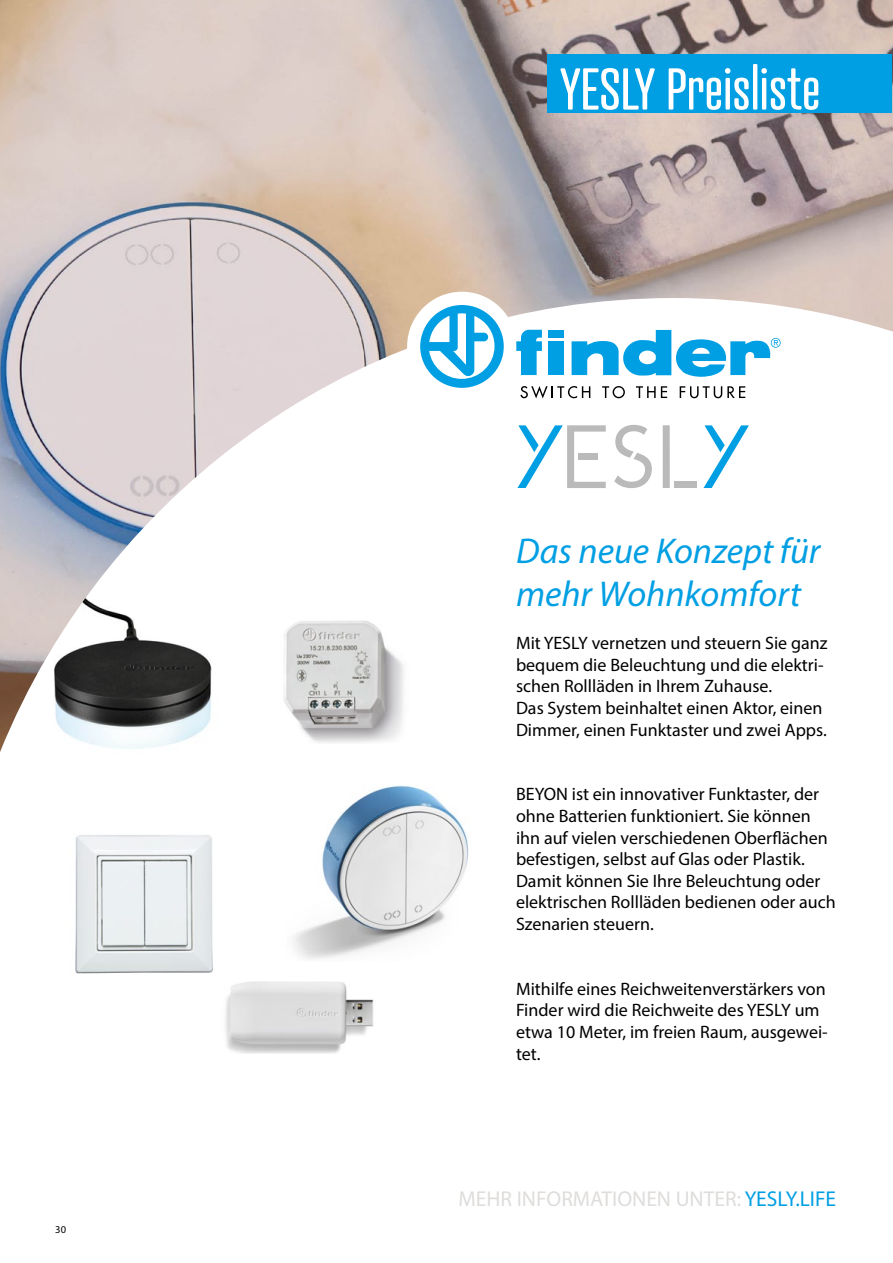
<style>
.page{position:relative;width:893px;height:1263px;background:#fff}
.page>*{position:absolute;margin:0;border:0;box-sizing:border-box;transform-origin:0 0}
.t1{font:57px "Atrament";color:#fff}
.t2{font:italic 36px/43.2px "Myriad Pro";color:#009fe3}
.t3{font:21.6px "Myriad Pro";color:#dfdddb}
.t4{font:18px/21.6px "Myriad Pro";color:#000}
.t5{font:10.5px "Myriad Pro";color:#000}
.s1{color:#009fe3}
</style>
<div class="page">
<img style="left:0;top:0;width:893px;height:752px">
<div style="left:547px;top:54px;width:345px;height:58px;background:#009fe3"></div>
<img style="left:225px;top:981px;width:149px;height:72px">
<img style="left:75px;top:835px;width:138px;height:139px">
<img style="left:293px;top:785px;width:176px;height:174px">
<img style="left:269px;top:620px;width:148px;height:123px">
<div style="left:663px;top:425px;width:7px;height:63px;background:#bababa"></div>
<div style="left:674px;top:482px;width:22px;height:6px;background:#bababa"></div>
<svg style="left:517px;top:425px;width:89px;height:63px"></svg>
<svg style="left:614px;top:425px;width:38px;height:63px"></svg>
<svg style="left:703px;top:425px;width:46px;height:63px"></svg>
<div style="left:407px;top:292px;width:109px;height:109px;background:#fff;border-radius:50%"></div>
<svg style="left:420px;top:305px;width:84px;height:83px"></svg>
<svg style="left:572px;top:330px;width:209px;height:47px"></svg>
<svg style="left:516px;top:330px;width:26px;height:45px"></svg>
<div style="left:548px;top:341px;width:16px;height:34px;background:#009fe3"></div>
<div style="left:548px;top:330px;width:16px;height:7px;background:#009fe3"></div>
<svg style="left:520px;top:386px;width:70px;height:12px"></svg>
<svg style="left:602px;top:386px;width:23px;height:12px"></svg>
<svg style="left:636px;top:386px;width:31px;height:12px"></svg>
<svg style="left:680px;top:386px;width:65px;height:12px"></svg>
<p class="t5" style="left:55px;top:1222px;width:12px">30</p>
<h1 class="t1" style="left:560px;top:54px;width:262px">YESLY Preisliste</h1>
<h2 class="t2" style="left:516px;top:528px;width:306px">Das neue Konzept für mehr Wohnkomfort</h2>
<p class="t4" style="left:516px;top:632px;width:313px">Mit YESLY vernetzen und steuern Sie ganz bequem die Beleuchtung und die elektri&shy;schen Rollläden in Ihrem Zuhause.<br>Das System beinhaltet einen Aktor, einen Dimmer, einen Funktaster und zwei Apps.</p>
<p class="t4" style="left:516px;top:783px;width:321px">BEYON ist ein innovativer Funktaster, der ohne Batterien funktioniert. Sie können ihn auf vielen verschiedenen Oberflächen befestigen, selbst auf Glas oder Plastik.<br>Damit können Sie Ihre Beleuchtung oder elektrischen Rollläden bedienen oder auch Szenarien steuern.</p>
<p class="t4" style="left:516px;top:978px;width:313px">Mithilfe eines Reichweitenverstärkers von<br>Finder wird die Reichweite des YESLY um etwa 10 Meter, im freien Raum, ausgewei&shy;tet.</p>
<p class="t3" style="left:459px;top:1185px;width:379px">MEHR INFORMATIONEN UNTER: <span class="s1">YESLY.LIFE</span></p>
</div>
